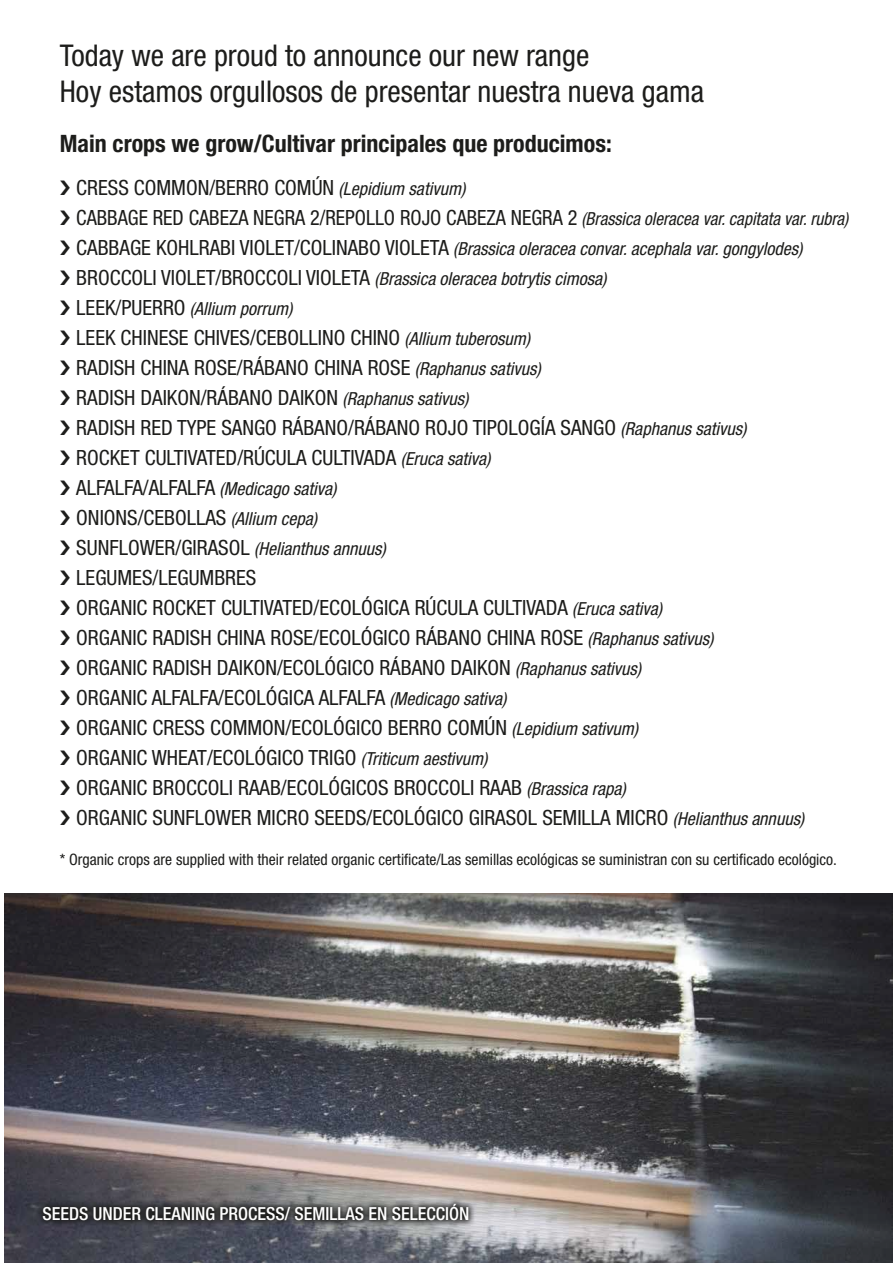
<style>
.page{position:relative;width:893px;height:1263px;background:#fff}
.page>*{position:absolute;margin:0;border:0;box-sizing:border-box;transform-origin:0 0}
.t1{font:condensed 30px/36px "Helvetica Neue";color:#1d1d1b}
.t2{font:700 condensed 24px "Helvetica Neue";color:#1d1d1b}
.t3{font:condensed 21px/30px "Helvetica Neue";color:#1d1d1b}
.t4{font:italic condensed 18px/30px "Helvetica Neue LT Std";color:#1d1d1b}
.t5{font:500 condensed 18px "Helvetica Neue";color:#fff}
.t6{font:condensed 15.75px "Helvetica Neue";color:#1d1d1b}
.s1{font-family:"Helvetica Neue LT Std";font-style:italic;font-size:18px}
.s2{font-family:"Helvetica Neue";font-style:normal;font-size:21px}
</style>
<div class="page">
<img style="left:4px;top:893px;width:889px;height:370px">
<svg style="left:36px;top:1196px;width:440px;height:32px;background:#4e4f51"></svg>
<h1 class="t1" style="left:60px;top:37px;width:646px">Today we are proud to announce our new range<br>Hoy estamos orgullosos de presentar nuestra nueva gama</h1>
<p class="t2" style="left:60px;top:129px;width:553px">Main crops we grow/Cultivar principales que producimos:</p>
<p class="t3" style="left:76px;top:172px;width:774px">CRESS COMMON/BERRO COMÚN <span class="s1">(Lepidium sativum)<br></span>CABBAGE RED CABEZA NEGRA 2/REPOLLO ROJO CABEZA NEGRA 2 <span class="s1">(Brassica oleracea var. capitata var. rubra)</span></p>
<p class="t4" style="left:76px;top:234px;width:728px"><span class="s2">CABBAGE KOHLRABI VIOLET/COLINABO VIOLETA</span> (Brassica oleracea convar. acephala var. gongylodes)<br><span class="s2">BROCCOLI VIOLET/BROCCOLI VIOLETA</span> (Brassica oleracea botrytis cimosa)<br><span class="s2">LEEK/PUERRO</span> (Allium porrum)</p>
<p class="t3" style="left:76px;top:322px;width:672px">LEEK CHINESE CHIVES/CEBOLLINO CHINO <span class="s1">(Allium tuberosum)<br></span>RADISH CHINA ROSE/RÁBANO CHINA ROSE <span class="s1">(Raphanus sativus)<br></span>RADISH DAIKON/RÁBANO DAIKON <span class="s1">(Raphanus sativus)<br></span>RADISH RED TYPE SANGO RÁBANO/RÁBANO ROJO TIPOLOGÍA SANGO <span class="s1">(Raphanus sativus)<br></span>ROCKET CULTIVATED/RÚCULA CULTIVADA <span class="s1">(Eruca sativa)</span></p>
<p class="t4" style="left:76px;top:474px;width:262px"><span class="s2">ALFALFA/ALFALFA</span> (Medicago sativa)</p>
<p class="t3" style="left:76px;top:502px;width:242px">ONIONS/CEBOLLAS <span class="s1">(Allium cepa)</span></p>
<p class="t4" style="left:76px;top:534px;width:311px"><span class="s2">SUNFLOWER/GIRASOL</span> (Helianthus annuus)</p>
<p class="t3" style="left:76px;top:562px;width:729px">LEGUMES/LEGUMBRES<br>ORGANIC ROCKET CULTIVATED/ECOLÓGICA RÚCULA CULTIVADA <span class="s1">(Eruca sativa)<br></span>ORGANIC RADISH CHINA ROSE/ECOLÓGICO RÁBANO CHINA ROSE <span class="s1">(Raphanus sativus)<br></span>ORGANIC RADISH DAIKON/ECOLÓGICO RÁBANO DAIKON <span class="s1">(Raphanus sativus)<br></span>ORGANIC ALFALFA/ECOLÓGICA ALFALFA <span class="s1">(Medicago sativa)<br></span>ORGANIC CRESS COMMON/ECOLÓGICO BERRO COMÚN <span class="s1">(Lepidium sativum)<br></span>ORGANIC WHEAT/ECOLÓGICO TRIGO <span class="s1">(Triticum aestivum)<br></span>ORGANIC BROCCOLI RAAB/ECOLÓGICOS BROCCOLI RAAB <span class="s1">(Brassica rapa)<br></span>ORGANIC SUNFLOWER MICRO SEEDS/ECOLÓGICO GIRASOL SEMILLA MICRO <span class="s1">(Helianthus annuus)</span></p>
<p class="t6" style="left:60px;top:850px;width:779px">* Organic crops are supplied with their related organic certificate/Las semillas ecológicas se suministran con su certificado ecológico.</p>
<p class="t5" style="left:43px;top:1203px;width:428px">SEEDS UNDER CLEANING PROCESS/ SEMILLAS EN SELECCIÓN</p>
</div>
